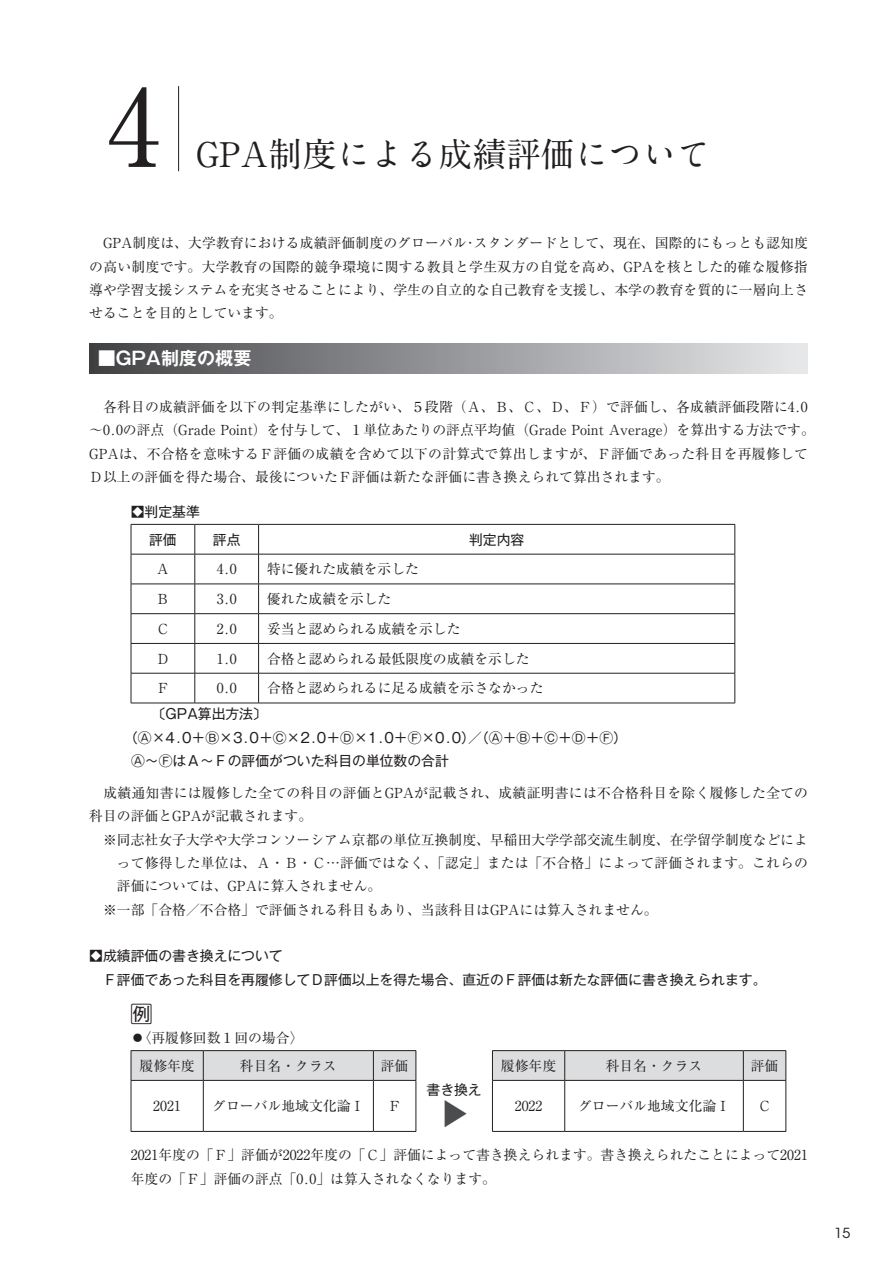
<style>
.page{position:relative;width:893px;height:1263px;background:#fff}
.page>*{position:absolute;margin:0;border:0;box-sizing:border-box;transform-origin:0 0}
.t1{font:106.35px "Ryumin Pro";color:#231f20}
.t2{font:700 34.05px "A1 Mincho Std";color:#231f20}
.t3{font:29.7px "Gothic MB101 Pro";color:#4b4c4d;scale:1.2 1}
.t4{font:21.3px "Gothic MB101 Pro";color:#231f20}
.t5{font:700 18px "Gothic MB101 Pro De";color:#fff}
.t6{font:13.8px/23.4px "Ryumin Pro";color:#231f20}
.t7{font:13.8px/23.4px "Gothic MB101 Pro";color:#231f20}
.t8{font:13.8px "Ryumin Pro";letter-spacing:.02em;color:#231f20}
.t9{font:13.8px "ITC Avant Garde Std";color:#231f20}
.s1{font-family:"Gothic MB101 Pro"}
.s2{font-family:"Ryumin Pro"}
</style>
<div class="page">
<hr style="left:178px;top:86px;width:1px;height:85px;background:#231f20">
<div style="left:89px;top:343px;width:719px;height:30px;background:linear-gradient(to right,#424346,#e8e9ec)"></div>
<hr style="left:131px;top:524px;width:64px;height:1px;background:#231f20">
<svg style="left:131px;top:525px;width:1px;height:29px"></svg>
<hr style="left:195px;top:524px;width:64px;height:1px;background:#231f20">
<svg style="left:195px;top:525px;width:1px;height:29px"></svg>
<hr style="left:259px;top:524px;width:476px;height:1px;background:#231f20">
<svg style="left:258px;top:525px;width:1px;height:29px"></svg>
<svg style="left:735px;top:525px;width:1px;height:29px"></svg>
<hr style="left:131px;top:554px;width:64px;height:1px;background:#231f20">
<hr style="left:131px;top:554px;width:1px;height:30px;background:#231f20">
<hr style="left:195px;top:554px;width:64px;height:1px;background:#231f20">
<hr style="left:195px;top:554px;width:1px;height:30px;background:#231f20">
<hr style="left:259px;top:554px;width:476px;height:1px;background:#231f20">
<hr style="left:258px;top:554px;width:1px;height:30px;background:#231f20">
<hr style="left:735px;top:554px;width:1px;height:30px;background:#231f20">
<hr style="left:131px;top:584px;width:64px;height:1px;background:#231f20">
<hr style="left:195px;top:584px;width:64px;height:1px;background:#231f20">
<hr style="left:259px;top:584px;width:476px;height:1px;background:#231f20">
<hr style="left:131px;top:613px;width:64px;height:1px;background:#231f20">
<hr style="left:195px;top:613px;width:64px;height:1px;background:#231f20">
<hr style="left:259px;top:613px;width:476px;height:1px;background:#231f20">
<hr style="left:131px;top:643px;width:64px;height:1px;background:#231f20">
<svg style="left:131px;top:584px;width:1px;height:89px"></svg>
<hr style="left:195px;top:643px;width:64px;height:1px;background:#231f20">
<svg style="left:195px;top:584px;width:1px;height:89px"></svg>
<hr style="left:259px;top:643px;width:476px;height:1px;background:#231f20">
<svg style="left:258px;top:584px;width:1px;height:89px"></svg>
<svg style="left:735px;top:584px;width:1px;height:89px"></svg>
<hr style="left:131px;top:673px;width:64px;height:1px;background:#231f20">
<hr style="left:131px;top:673px;width:1px;height:30px;background:#231f20">
<hr style="left:195px;top:673px;width:64px;height:1px;background:#231f20">
<hr style="left:195px;top:673px;width:1px;height:30px;background:#231f20">
<hr style="left:259px;top:673px;width:476px;height:1px;background:#231f20">
<hr style="left:258px;top:673px;width:1px;height:30px;background:#231f20">
<hr style="left:735px;top:673px;width:1px;height:30px;background:#231f20">
<hr style="left:131px;top:703px;width:64px;height:1px;background:#231f20">
<hr style="left:195px;top:703px;width:64px;height:1px;background:#231f20">
<hr style="left:259px;top:703px;width:476px;height:1px;background:#231f20">
<svg style="left:131px;top:1050px;width:656px;height:30px;background:#d7d7d9"></svg>
<hr style="left:131px;top:1080px;width:72px;height:1px;background:#231f20">
<hr style="left:131px;top:1081px;width:1px;height:50px;background:#231f20">
<hr style="left:203px;top:1080px;width:170px;height:1px;background:#231f20">
<hr style="left:203px;top:1081px;width:1px;height:50px;background:#231f20">
<hr style="left:373px;top:1080px;width:43px;height:1px;background:#231f20">
<hr style="left:373px;top:1081px;width:1px;height:50px;background:#231f20">
<hr style="left:416px;top:1081px;width:1px;height:50px;background:#231f20">
<hr style="left:492px;top:1080px;width:73px;height:1px;background:#231f20">
<hr style="left:492px;top:1081px;width:1px;height:50px;background:#231f20">
<hr style="left:565px;top:1080px;width:178px;height:1px;background:#231f20">
<hr style="left:564px;top:1081px;width:1px;height:50px;background:#231f20">
<hr style="left:743px;top:1080px;width:43px;height:1px;background:#231f20">
<hr style="left:743px;top:1081px;width:1px;height:50px;background:#231f20">
<hr style="left:786px;top:1081px;width:1px;height:50px;background:#231f20">
<hr style="left:131px;top:1131px;width:72px;height:1px;background:#231f20">
<hr style="left:203px;top:1131px;width:170px;height:1px;background:#231f20">
<hr style="left:373px;top:1131px;width:43px;height:1px;background:#231f20">
<hr style="left:492px;top:1131px;width:73px;height:1px;background:#231f20">
<hr style="left:565px;top:1131px;width:178px;height:1px;background:#231f20">
<hr style="left:743px;top:1131px;width:43px;height:1px;background:#231f20">
<h1 class="t1" style="left:107px;top:44px;width:55px">4</h1>
<h2 class="t2" style="left:196px;top:127px;width:516px">GPA制度による成績評価について</h2>
<p class="t6" style="left:89px;top:230px;width:720px;text-align:justify">　GPA制度は、大学教育における成績評価制度のグローバル･スタンダードとして、現在、国際的にもっとも認知度の高い制度です。大学教育の国際的競争環境に関する教員と学生双方の自覚を高め、GPAを核とした的確な履修指導や学習支援システムを充実させることにより、学生の自立的な自己教育を支援し、本学の教育を質的に一層向上させることを目的としています。</p>
<h3 class="t5" style="left:98px;top:343px;width:155px">■GPA制度の概要</h3>
<p class="t6" style="left:89px;top:394px;width:727px">　各科目の成績評価を以下の判定基準にしたがい、５段階（Ａ、Ｂ、Ｃ、Ｄ、Ｆ）で評価し、各成績評価段階に4.0〜0.0の評点（Grade Point）を付与して、１単位あたりの評点平均値（Grade Point Average）を算出する方法です。GPAは、不合格を意味するＦ評価の成績を含めて以下の計算式で算出しますが、Ｆ評価であった科目を再履修してＤ以上の評価を得た場合、最後についたＦ評価は新たな評価に書き換えられて算出されます。</p>
<p class="t6" style="left:89px;top:499px;width:112px">　　　▪<span class="s1">判定基準</span></p>
<p class="t7" style="left:149px;top:526px;width:29px">評価</p>
<p class="t7" style="left:213px;top:526px;width:29px">評点</p>
<p class="t7" style="left:469px;top:526px;width:57px">判定内容</p>
<p class="t6" style="left:156px;top:556px;width:15px">Ａ</p>
<p class="t6" style="left:217px;top:556px;width:21px">4.0</p>
<p class="t6" style="left:267px;top:556px;width:154px">特に優れた成績を示した</p>
<p class="t6" style="left:156px;top:586px;width:15px">Ｂ</p>
<p class="t6" style="left:217px;top:586px;width:21px">3.0</p>
<p class="t6" style="left:267px;top:586px;width:126px">優れた成績を示した</p>
<p class="t6" style="left:156px;top:616px;width:15px">Ｃ</p>
<p class="t6" style="left:217px;top:616px;width:21px">2.0</p>
<p class="t6" style="left:267px;top:616px;width:195px">妥当と認められる成績を示した</p>
<p class="t6" style="left:156px;top:646px;width:15px">Ｄ</p>
<p class="t6" style="left:217px;top:646px;width:21px">1.0</p>
<p class="t6" style="left:267px;top:646px;width:264px">合格と認められる最低限度の成績を示した</p>
<p class="t6" style="left:156px;top:675px;width:15px">Ｆ</p>
<p class="t6" style="left:217px;top:675px;width:21px">0.0</p>
<p class="t6" style="left:267px;top:675px;width:278px">合格と認められるに足る成績を示さなかった</p>
<p class="t7" style="left:131px;top:700px;width:137px">　　〔GPA算出方法〕</p>
<p class="t7" style="left:124px;top:724px;width:504px">（Ⓐ×4.0＋Ⓑ×3.0＋Ⓒ×2.0＋Ⓓ×1.0＋Ⓕ×0.0）／（Ⓐ＋Ⓑ＋Ⓒ＋Ⓓ＋Ⓕ）</p>
<p class="t7" style="left:131px;top:747px;width:319px">Ⓐ〜ⒻはＡ〜Ｆの評価がついた科目の単位数の合計</p>
<p class="t8" style="left:89px;top:782px;width:720px">　成績通知書には履修した全ての科目の評価とGPAが記載され、成績証明書には不合格科目を除く履修した全ての</p>
<p class="t6" style="left:89px;top:803px;width:224px">科目の評価とGPAが記載されます。</p>
<p class="t6" style="left:89px;top:827px;width:720px">　※同志社女子大学や大学コンソーシアム京都の単位互換制度、早稲田大学学部交流生制度、在学留学制度などによ</p>
<p class="t6" style="left:117px;top:850px;width:693px">って修得した単位は、Ａ・Ｂ・Ｃ…評価ではなく、「認定」または「不合格」によって評価されます。これらの</p>
<p class="t6" style="left:117px;top:873px;width:266px">評価については、GPAに算入されません。</p>
<p class="t6" style="left:89px;top:897px;width:570px">　※一部「合格／不合格」で評価される科目もあり、当該科目はGPAには算入されません。</p>
<p class="t7" style="left:103px;top:942px;width:665px;text-indent:-14px"><span class="s2">▪</span>成績評価の書き換えについて<br>Ｆ評価であった科目を再履修してＤ評価以上を得た場合、直近のＦ評価は新たな評価に書き換えられます。</p>
<h3 class="t4" style="left:131px;top:996px;width:23px">例</h3>
<p class="t6" style="left:131px;top:1025px;width:174px">◦〈再履修回数１回の場合〉</p>
<p class="t6" style="left:140px;top:1053px;width:57px">履修年度</p>
<p class="t6" style="left:240px;top:1053px;width:98px">科目名・クラス</p>
<p class="t6" style="left:381px;top:1053px;width:29px">評価</p>
<p class="t6" style="left:501px;top:1053px;width:57px">履修年度</p>
<p class="t6" style="left:606px;top:1053px;width:98px">科目名・クラス</p>
<p class="t6" style="left:751px;top:1053px;width:29px">評価</p>
<p class="t6" style="left:153px;top:1093px;width:29px">2021</p>
<p class="t6" style="left:212px;top:1093px;width:154px">グローバル地域文化論Ⅰ</p>
<p class="t6" style="left:388px;top:1093px;width:15px">Ｆ</p>
<p class="t7" style="left:426px;top:1076px;width:57px">書き換え</p>
<h3 class="t3" style="left:436px;top:1089px;width:31px">▶</h3>
<p class="t6" style="left:515px;top:1093px;width:29px">2022</p>
<p class="t6" style="left:578px;top:1093px;width:154px">グローバル地域文化論Ⅰ</p>
<p class="t6" style="left:758px;top:1093px;width:15px">Ｃ</p>
<p class="t6" style="left:131px;top:1142px;width:679px">2021年度の「Ｆ」評価が2022年度の「Ｃ」評価によって書き換えられます。書き換えられたことによって2021年度の「Ｆ」評価の評点「0.0」は算入されなくなります。</p>
<p class="t9" style="left:834px;top:1225px;width:17px">15</p>
</div>
